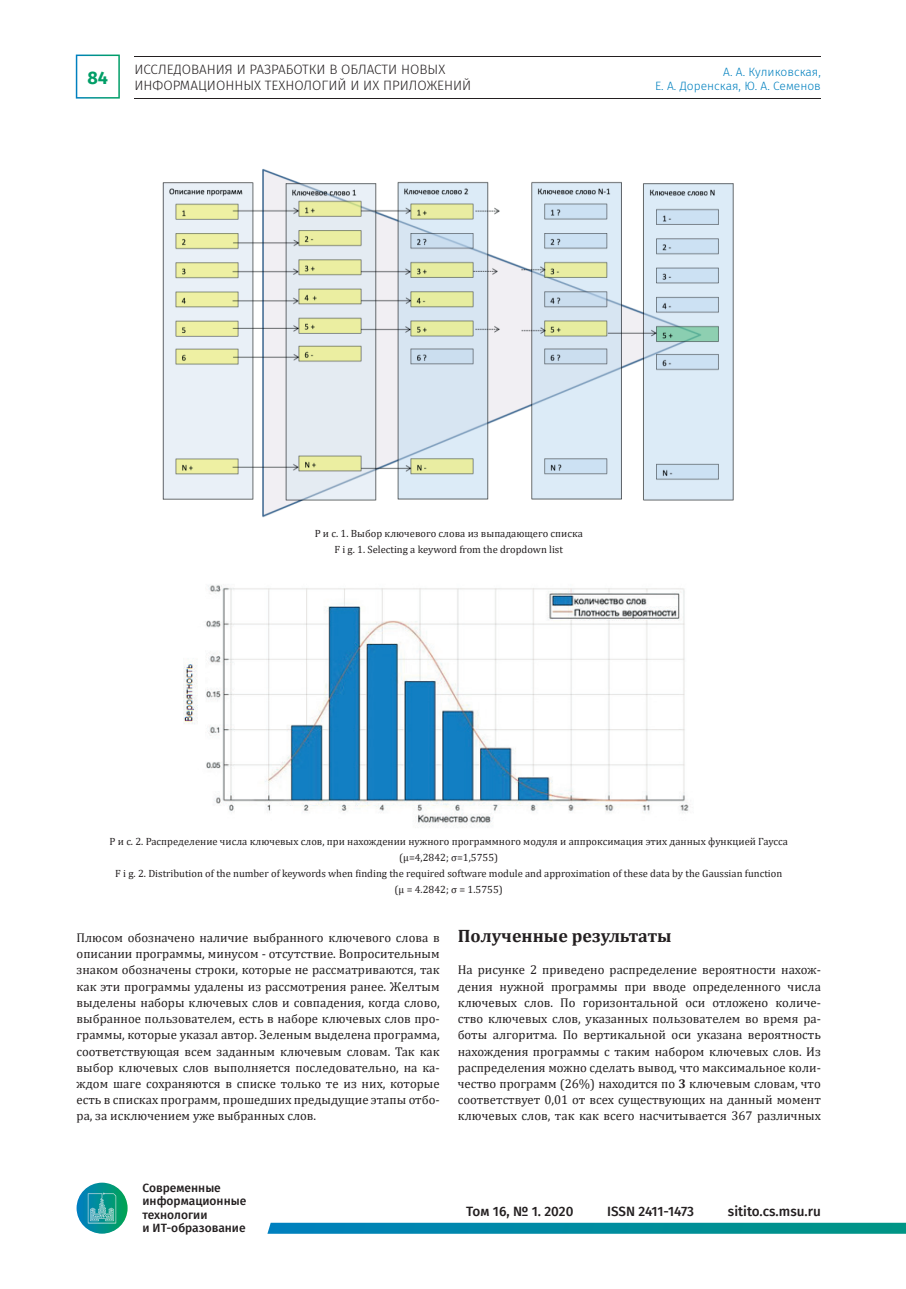
<style>
.page{position:relative;width:906px;height:1289px;background:#fff}
.page>*{position:absolute;margin:0;border:0;box-sizing:border-box;transform-origin:0 0}
.t1{font:700 18px "Cambria";color:#231f20}
.t2{font:700 18px "Fira Sans";color:#009e67}
.t3{font:300 13.5px/16.2px "Fira Sans";color:#231f20}
.t4{font:500 13.5px "Fira Sans";color:#231f20}
.t5{font:12.75px/16.2px "Cambria";color:#231f20;text-align:justify}
.t6{font:500 12px/13.5px "Fira Sans";color:#231f20}
.t7{font:300 12px/13.5px "Fira Sans";color:#0080bf;text-align:right}
.t8{font:10.5px/16.2px "Cambria";color:#231f20;text-align:center}
.s1{font-weight:700}
</style>
<div class="page">
<svg style="left:76px;top:55px;width:44px;height:44px"></svg>
<hr style="left:134px;top:56px;width:687px;height:1px;background:#231f20">
<hr style="left:134px;top:98px;width:687px;height:1px;background:#231f20">
<img style="left:77px;top:1182px;width:51px;height:51px;border-radius:26px">
<svg style="left:267px;top:1222px;width:639px;height:11px"></svg>
<img style="left:162px;top:169px;width:572px;height:349px">
<img style="left:183px;top:585px;width:506px;height:240px">
<h1 class="t2" style="left:87px;top:62px;width:22px">84</h1>
<p class="t3" style="left:134px;top:61px;width:338px">ИССЛЕДОВАНИЯ И РАЗРАБОТКИ В ОБЛАСТИ НОВЫХ<br>ИНФОРМАЦИОННЫХ ТЕХНОЛОГИЙ И ИХ ПРИЛОЖЕНИЙ</p>
<p class="t7" style="left:655px;top:65px;width:167px">А. А. Куликовская,<br>Е. А. Доренская, Ю. А. Семенов</p>
<p class="t8" style="left:315px;top:525px;width:270px">Р и с. 1. Выбор ключевого слова из выпадающего списка<br>F i g. 1. Selecting a keyword from the dropdown list</p>
<p class="t8" style="left:110px;top:833px;width:680px">Р и с. 2. Распределение числа ключевых слов, при нахождении нужного программного модуля и аппроксимация этих данных функцией Гаусса (μ=4,2842; σ=1,5755)<br>F i g. 2. Distribution of the number of keywords when finding the required software module and approximation of these data by the Gaussian function (μ = 4.2842; σ = 1.5755)</p>
<p class="t5" style="left:77px;top:929px;width:365px">Плюсом обозначено наличие выбранного ключевого слова в описании программы, минусом - отсутствие. Вопросительным знаком обозначены строки, которые не рассматриваются, так как эти программы удалены из рассмотрения ранее. Желтым выделены наборы ключевых слов и совпадения, когда слово, выбранное пользователем, есть в наборе ключевых слов про&shy;граммы, которые указал автор. Зеленым выделена программа, соответствующая всем заданным ключевым словам. Так как выбор ключевых слов выполняется последовательно, на ка&shy;ждом шаге сохраняются в списке только те из них, которые есть в списках программ, прошедших предыдущие этапы отбо&shy;ра, за исключением уже выбранных слов.</p>
<h1 class="t1" style="left:458px;top:923px;width:215px">Полученные результаты</h1>
<p class="t5" style="left:458px;top:961px;width:365px">На рисунке 2 приведено распределение вероятности нахож&shy;дения нужной программы при вводе определенного числа ключевых слов. По горизонтальной оси отложено количе&shy;ство ключевых слов, указанных пользователем во время ра&shy;боты алгоритма. По вертикальной оси указана вероятность нахождения программы с таким набором ключевых слов. Из распределения можно сделать вывод, что максимальное коли&shy;чество программ (26%) находится по <span class="s1">3</span> ключевым словам, что соответствует 0,01 от всех существующих на данный момент ключевых слов, так как всего насчитывается 367 различных</p>
<p class="t6" style="left:142px;top:1180px;width:105px">Современные информационные технологии<br>и ИТ-образование</p>
<p class="t4" style="left:466px;top:1200px;width:109px">Том 16, № 1. 2020</p>
<p class="t4" style="left:607px;top:1200px;width:88px">ISSN 2411-1473</p>
<p class="t4" style="left:728px;top:1200px;width:94px">sitito.cs.msu.ru</p>
</div>
